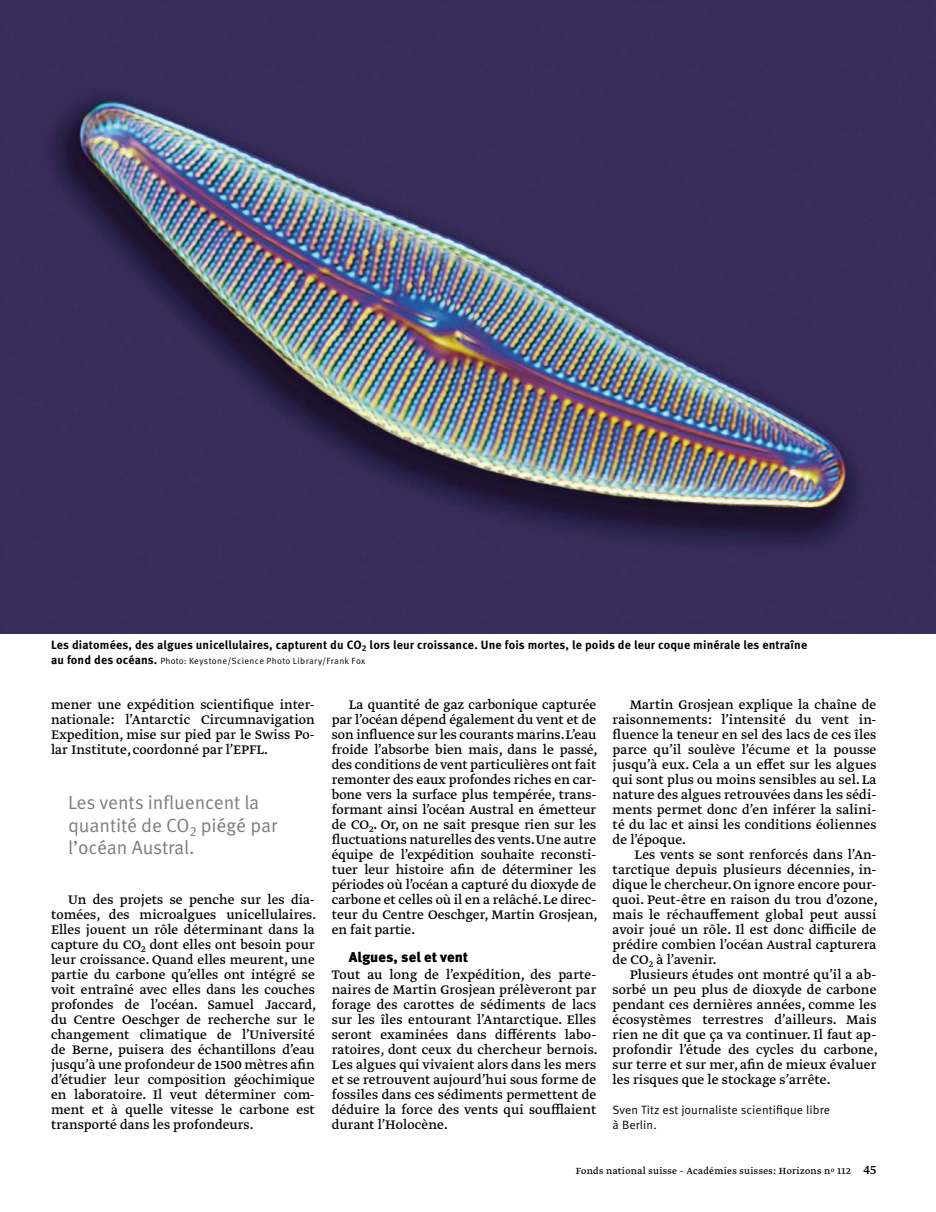
<style>
.page{position:relative;width:936px;height:1212px;background:#fff}
.page>*{position:absolute;margin:0;border:0;box-sizing:border-box;transform-origin:0 0}
._12_quote-13_FR{font:19.2px/22.5px "Meta OT Norm";letter-spacing:-.005em;color:#7f7c7a}
._20_lauftxt_9_75_FR{font:14.7px/15px "Greta Text Std";letter-spacing:.01em;color:#000;text-align:justify}
._22_lauftext_9_75_oh{font:14.7px/15px "Greta Text Std";letter-spacing:.005em;color:#000;text-align:justify}
.t1{font:900 14.25px "Meta OT";letter-spacing:.005em;color:#000}
._50_bildlegende_8_FR{font:700 12px "Meta OT";letter-spacing:.015em;color:#000}
._45_angaben_autor_FR{font:12px/15px "Meta OT Norm";letter-spacing:.01em;color:#000}
.t2{font:10.5px "Greta Text Std";letter-spacing:.03em;color:#000}
._50_bildlegende_8_FR-2{font:9px "Meta OT Norm";letter-spacing:.035em;color:#000}
.s1{font-family:"Meta OT";font-weight:700;font-size:12px}
.s2{font-size:14.7px}
</style>
<div class="page">
<img style="left:0;top:0;width:935px;height:634px">
<p class="_50_bildlegende_8_FR" style="left:51px;top:637px;width:757px">Les diatomées, des algues unicellulaires, capturent du CO<sub>2</sub> lors leur croissance. Une fois mortes, le poids de leur coque minérale les entraîne</p>
<p class="_50_bildlegende_8_FR-2" style="left:51px;top:655px;width:316px"><span class="s1">au fond des océans.</span> Photo: Keystone/Science Photo Library/Frank Fox</p>
<p class="_22_lauftext_9_75_oh" style="left:51px;top:698px;width:265px">mener une expédition scientifique inter&shy;nationale: l’Antarctic Circumnavigation Expedition, mise sur pied par le Swiss Po&shy;lar Institute, coordonné par l’EPFL.</p>
<p class="_12_quote-13_FR" style="left:68px;top:792px;width:211px">Les vents influencent la quantité de CO<sub>2</sub> piégé par l’océan Austral.</p>
<p class="_20_lauftxt_9_75_FR" style="left:51px;top:893px;width:267px;text-indent:17px">Un des projets se penche sur les dia&shy;tomées, des microalgues unicellulaires.<br>Elles jouent un rôle déterminant dans la capture du CO<sub>2</sub> dont elles ont besoin pour leur croissance. Quand elles meurent, une partie du carbone qu’elles ont intégré se voit entraîné avec elles dans les couches profondes de l’océan. Samuel Jaccard, du Centre Oeschger de recherche sur le changement climatique de l’Université de Berne, puisera des échantillons d’eau jusqu’à une profondeur de 1500 mètres afin d’étudier leur composition géochimique en laboratoire. Il veut déterminer com&shy;ment et à quelle vitesse le carbone est transporté dans les profondeurs.</p>
<p class="_20_lauftxt_9_75_FR" style="left:332px;top:698px;width:267px;text-indent:17px">La quantité de gaz carbonique capturée par l’océan dépend également du vent et de son influence sur les courants marins. L’eau froide l’absorbe bien mais, dans le passé, des conditions de vent particulières ont fait remonter des eaux profondes riches en car&shy;bone vers la surface plus tempérée, trans&shy;formant ainsi l’océan Austral en émetteur de CO<sub>2</sub>. Or, on ne sait presque rien sur les fluctuations naturelles des vents. Une autre équipe de l’expédition souhaite reconsti&shy;tuer leur histoire afin de déterminer les périodes où l’océan a capturé du dioxyde de carbone et celles où il en a relâché. Le direc&shy;teur du Centre Oeschger, Martin Grosjean, en fait partie.</p>
<h3 class="t1" style="left:349px;top:949px;width:121px">Algues, sel et vent</h3>
<p class="_22_lauftext_9_75_oh" style="left:332px;top:968px;width:267px">Tout au long de l’expédition, des parte&shy;naires de Martin Grosjean prélèveront par forage des carottes de sédiments de lacs sur les îles entourant l’Antarctique. Elles seront examinées dans différents labo&shy;ratoires, dont ceux du chercheur bernois.<br>Les algues qui vivaient alors dans les mers et se retrouvent aujourd’hui sous forme de fossiles dans ces sédiments permettent de déduire la force des vents qui soufflaient durant l’Holocène.</p>
<p class="_20_lauftxt_9_75_FR" style="left:612px;top:698px;width:265px;text-indent:17px">Martin Grosjean explique la chaîne de raisonnements: l’intensité du vent in&shy;fluence la teneur en sel des lacs de ces îles parce qu’il soulève l’écume et la pousse jusqu’à eux. Cela a un effet sur les algues qui sont plus ou moins sensibles au sel. La nature des algues retrouvées dans les sédi&shy;ments permet donc d’en inférer la salini&shy;té du lac et ainsi les conditions éoliennes de l’époque.</p>
<p class="_20_lauftxt_9_75_FR" style="left:612px;top:848px;width:267px;text-indent:22px">Les vents se sont renforcés dans l’An&shy;tarctique depuis plusieurs décennies, in&shy;dique le chercheur. On ignore encore pour&shy;quoi. Peut-être en raison du trou d’ozone, mais le réchauffement global peut aussi avoir joué un rôle. Il est donc difficile de prédire combien l’océan Austral capturera de CO<sub>2</sub> à l’avenir.</p>
<p class="_20_lauftxt_9_75_FR" style="left:612px;top:968px;width:267px;text-indent:17px">Plusieurs études ont montré qu’il a ab&shy;sorbé un peu plus de dioxyde de carbone pendant ces dernières années, comme les écosystèmes terrestres d’ailleurs. Mais rien ne dit que ça va continuer. Il faut ap&shy;profondir l’étude des cycles du carbone, sur terre et sur mer, afin de mieux évaluer les risques que le stockage s’arrête.</p>
<p class="_45_angaben_autor_FR" style="left:612px;top:1102px;width:219px">Sven Titz est journaliste scientifique libre à Berlin.</p>
<p class="t2" style="left:575px;top:1165px;width:302px">Fonds national suisse – Académies suisses: Horizons n<sup>o</sup> 112 <span class="s2">45</span></p>
</div>
